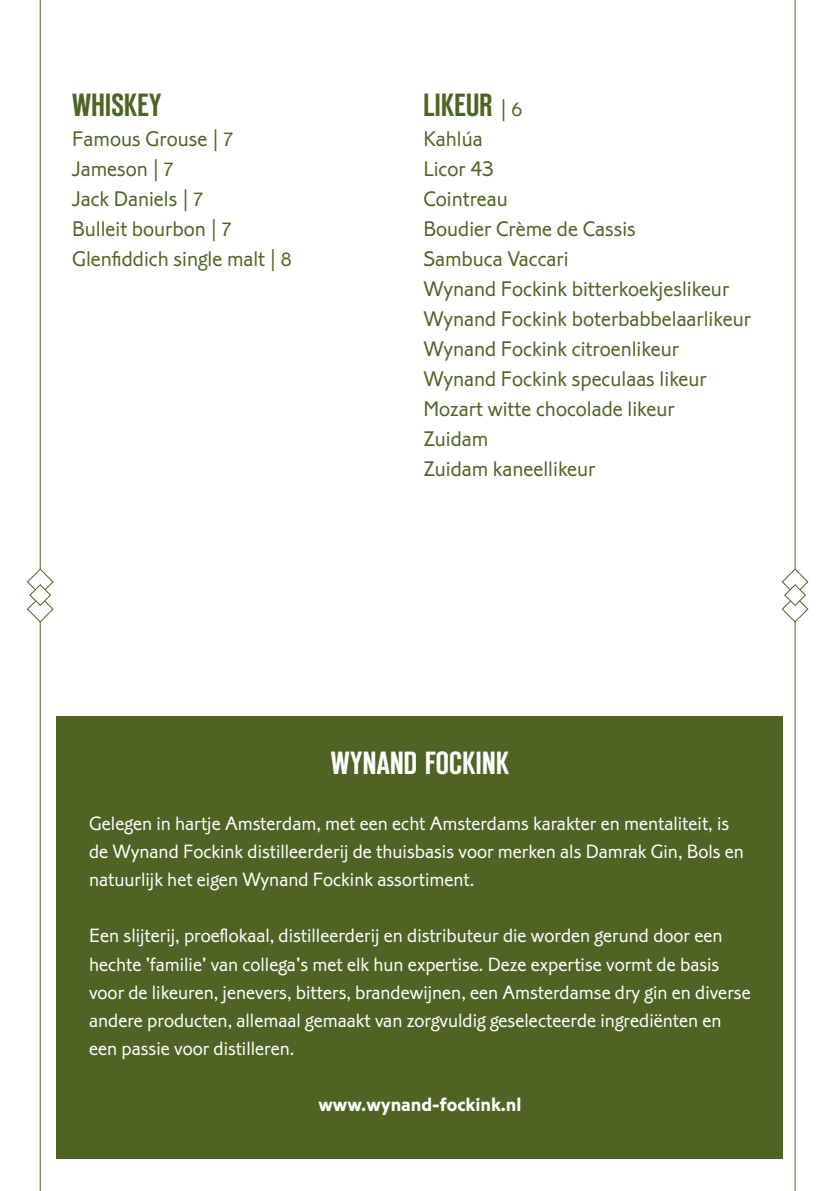
<style>
.page{position:relative;width:840px;height:1191px;background:#fff}
.page>*{position:absolute;margin:0;border:0;box-sizing:border-box;transform-origin:0 0}
.t1{font:600 32px "Reforma Grotesk";letter-spacing:.01em;color:#4f6424}
.t2{font:600 32px "Reforma Grotesk";letter-spacing:.01em;color:#fff}
.t3{font:300 22px/30px "Corinthian Std";color:#4f6424}
.t4{font:300 20px/28px "Corinthian Std";color:#fff}
.t5{font:700 20px "Corinthian Std";color:#fff}
.s1{font-size:20px}
.s2{font-family:"Corinthian Std";font-weight:300;font-size:22px}
.s3{font-family:"Corinthian Std";font-weight:300;font-size:20px}
</style>
<div class="page">
<hr style="left:40px;top:0;width:1px;height:1191px;background:#4f6424">
<svg style="left:27px;top:568px;width:27px;height:55px"></svg>
<hr style="left:794px;top:0;width:1px;height:1191px;background:#4f6424">
<svg style="left:781px;top:568px;width:27px;height:55px"></svg>
<div style="left:57px;top:716px;width:725px;height:442px;background:#4f6424"></div>
<h1 class="t1" style="left:72px;top:85px;width:91px">WHISKEY</h1>
<p class="t3" style="left:72px;top:124px;width:221px">Famous Grouse | <span class="s1">7<br></span>Jameson | <span class="s1">7<br></span>Jack Daniels | <span class="s1">7<br></span>Bulleit bourbon | <span class="s1">7<br></span>Glenfiddich single malt | <span class="s1">8</span></p>
<h1 class="t1" style="left:423px;top:85px;width:100px">LIKEUR <span class="s2">|</span> <span class="s3">6</span></h1>
<p class="t3" style="left:423px;top:124px;width:329px">Kahlúa<br>Licor 43<br>Cointreau<br>Boudier Crème de Cassis<br>Sambuca Vaccari<br>Wynand Fockink bitterkoekjeslikeur<br>Wynand Fockink boterbabbelaarlikeur<br>Wynand Fockink citroenlikeur<br>Wynand Fockink speculaas likeur<br>Mozart witte chocolade likeur<br>Zuidam<br>Zuidam kaneellikeur</p>
<h1 class="t2" style="left:331px;top:744px;width:180px">WYNAND FOCKINK</h1>
<p class="t4" style="left:89px;top:810px;width:656px">Gelegen in hartje Amsterdam, met een echt Amsterdams karakter en mentaliteit, is de Wynand Fockink distilleerderij de thuisbasis voor merken als Damrak Gin, Bols en natuurlijk het eigen Wynand Fockink assortiment.</p>
<p class="t4" style="left:89px;top:922px;width:662px">Een slijterij, proeflokaal, distilleerderij en distributeur die worden gerund door een hechte 'familie' van collega's met elk hun expertise. Deze expertise vormt de basis voor de likeuren, jenevers, bitters, brandewijnen, een Amsterdamse dry gin en diverse andere producten, allemaal gemaakt van zorgvuldig geselecteerde ingrediënten en een passie voor distilleren.</p>
<p class="t5" style="left:318px;top:1092px;width:204px">www.wynand-fockink.nl</p>
</div>
